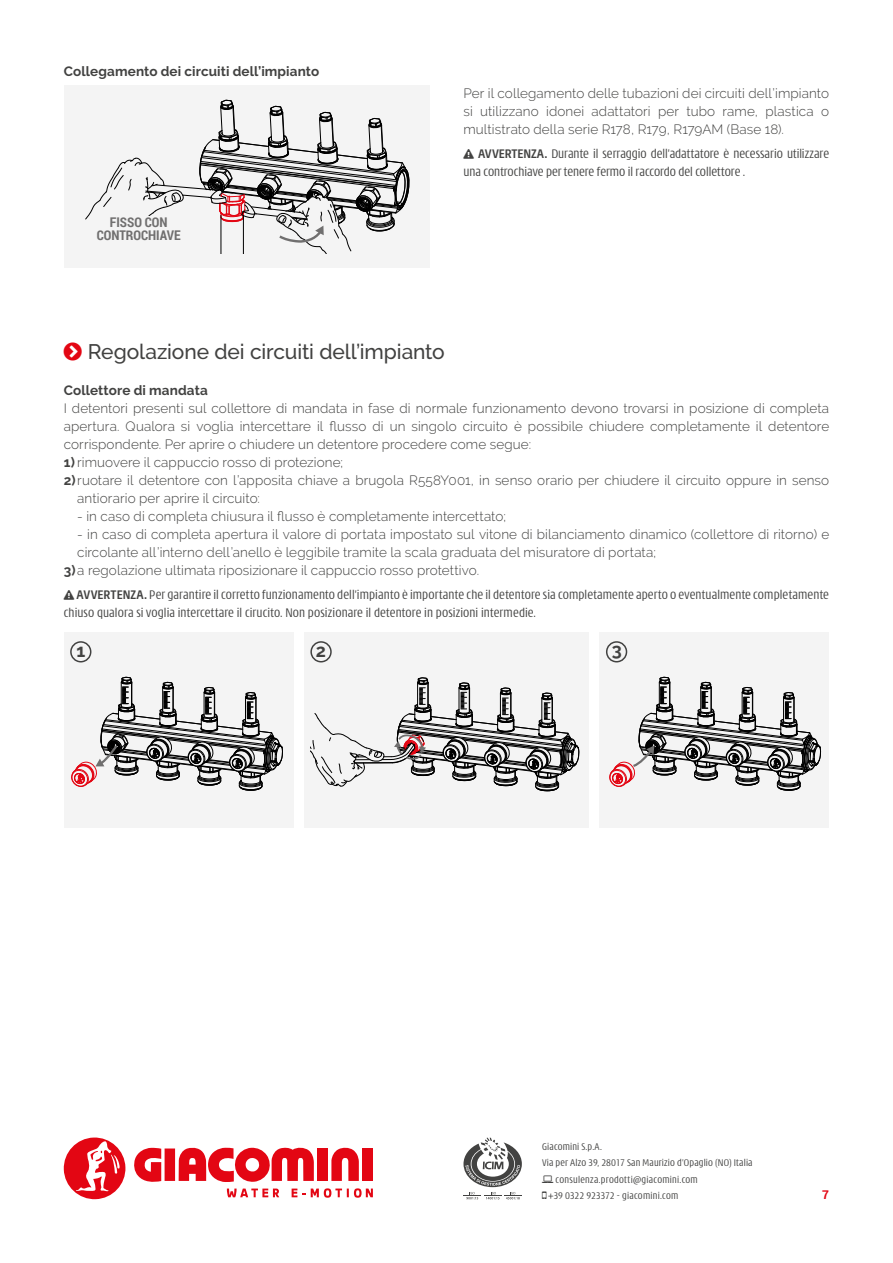
<style>
.page{position:relative;width:893px;height:1263px;background:#fff}
.page>*{position:absolute;margin:0;border:0;box-sizing:border-box;transform-origin:0 0}
.t1{font:500 21px "Raleway";letter-spacing:-.005em;color:#424241}
.t2{font:700 18px "Raleway";color:#424241}
.t3{font:300 13.5px/18px "Raleway";letter-spacing:.005em;color:#424241;text-align:justify}
.t4{font:300 condensed 13.5px/18px "Modena";letter-spacing:.005em;color:#424241}
.t5{font:700 13.5px "Raleway";letter-spacing:.01em;color:#424241}
.t6{font:700 13.35px/12.9px "Roboto Condensed";color:#706f6f;text-align:center}
.t7{font:700 12px "Roboto";color:#e30613}
.t8{font:300 condensed 10.5px "Modena";letter-spacing:.02em;color:#424241}
.s1{font-weight:700}
</style>
<div class="page">
<svg style="left:134px;top:1148px;width:27px;height:34px"></svg>
<div style="left:165px;top:1148px;width:10px;height:33px;background:#e30613"></div>
<div style="left:317px;top:1148px;width:11px;height:33px;background:#e30613"></div>
<svg style="left:331px;top:1147px;width:28px;height:34px"></svg>
<div style="left:362px;top:1148px;width:11px;height:33px;background:#e30613"></div>
<svg style="left:179px;top:1147px;width:135px;height:35px"></svg>
<svg style="left:292px;top:1188px;width:13px;height:9px"></svg>
<svg style="left:311px;top:1188px;width:62px;height:10px"></svg>
<svg style="left:227px;top:1188px;width:52px;height:9px"></svg>
<svg style="left:64px;top:1137px;width:62px;height:62px"></svg>
<svg style="left:463px;top:1137px;width:59px;height:62px"></svg>
<div style="left:64px;top:632px;width:229px;height:196px;background:#f4f4f4"></div>
<div style="left:70px;top:641px;width:21px;height:21px;border:2px solid #424241;border-radius:50%"></div>
<svg style="left:71px;top:677px;width:212px;height:113px"></svg>
<div style="left:600px;top:632px;width:229px;height:196px;background:#f4f4f4"></div>
<div style="left:606px;top:641px;width:21px;height:21px;border:2px solid #424241;border-radius:50%"></div>
<svg style="left:609px;top:677px;width:212px;height:113px"></svg>
<div style="left:304px;top:632px;width:285px;height:196px;background:#f4f4f4"></div>
<div style="left:310px;top:641px;width:22px;height:21px;border:2px solid #424241;border-radius:50%"></div>
<svg style="left:311px;top:678px;width:268px;height:113px"></svg>
<div style="left:64px;top:85px;width:365px;height:183px;background:#f4f4f4"></div>
<svg style="left:85px;top:100px;width:324px;height:154px"></svg>
<p class="t5" style="left:64px;top:64px;width:257px">Collegamento dei circuiti dell’impianto</p>
<p class="t6" style="left:97px;top:215px;width:85px">FISSO CON<br>CONTROCHIAVE</p>
<p class="t3" style="left:463px;top:84px;width:367px">Per il collegamento delle tubazioni dei circuiti dell’impianto si utilizzano idonei adattatori per tubo rame, plastica o multistrato della serie R178, R179, R179AM (Base 18).</p>
<p class="t4" style="left:463px;top:145px;width:367px">❑ <span class="s1">AVVERTENZA.</span> Durante il serraggio dell’adattatore è necessario utilizzare una controchiave per tenere fermo il raccordo del collettore .</p>
<h1 class="t1" style="left:88px;top:340px;width:359px">Regolazione dei circuiti dell’impianto</h1>
<p class="t5" style="left:64px;top:382px;width:146px">Collettore di mandata</p>
<p class="t3" style="left:64px;top:399px;width:767px">I detentori presenti sul collettore di mandata in fase di normale funzionamento devono trovarsi in posizione di completa apertura. Qualora si voglia intercettare il flusso di un singolo circuito è possibile chiudere completamente il detentore corrispondente. Per aprire o chiudere un detentore procedere come segue:</p>
<p class="t3" style="left:64px;top:453px;width:281px"><span class="s1">1)</span> rimuovere il cappuccio rosso di protezione;</p>
<p class="t3" style="left:64px;top:471px;width:767px"><span class="s1">2)</span>ruotare il detentore con l’apposita chiave a brugola R558Y001, in senso orario per chiudere il circuito oppure in senso</p>
<p class="t3" style="left:77px;top:489px;width:184px">antiorario per aprire il circuito:</p>
<p class="t3" style="left:77px;top:507px;width:430px">- in caso di completa chiusura il flusso è completamente intercettato;</p>
<p class="t3" style="left:77px;top:525px;width:753px">- in caso di completa apertura il valore di portata impostato sul vitone di bilanciamento dinamico (collettore di ritorno) e</p>
<p class="t3" style="left:77px;top:543px;width:580px">circolante all’interno dell’anello è leggibile tramite la scala graduata del misuratore di portata;</p>
<p class="t3" style="left:64px;top:561px;width:417px"><span class="s1">3)</span>a regolazione ultimata riposizionare il cappuccio rosso protettivo.</p>
<p class="t4" style="left:64px;top:586px;width:767px">❑ <span class="s1">AVVERTENZA.</span> Per garantire il corretto funzionamento dell’impianto è importante che il detentore sia completamente aperto o eventualmente completamente chiuso qualora si voglia intercettare il cirucito. Non posizionare il detentore in posizioni intermedie.</p>
<h2 class="t2" style="left:76px;top:641px;width:10px">1</h2>
<h2 class="t2" style="left:316px;top:641px;width:12px">2</h2>
<h2 class="t2" style="left:612px;top:640px;width:12px">3</h2>
<p class="t8" style="left:542px;top:1141px;width:61px">Giacomini S.p.A.</p>
<p class="t8" style="left:542px;top:1158px;width:212px">Via per Alzo 39, 28017 San Maurizio d’Opaglio (NO) Italia</p>
<p class="t8" style="left:556px;top:1174px;width:144px">consulenza.prodotti@giacomini.com</p>
<p class="t8" style="left:549px;top:1191px;width:131px">+39 0322 923372 - giacomini.com</p>
<p class="t7" style="left:822px;top:1186px;width:8px">7</p>
</div>
